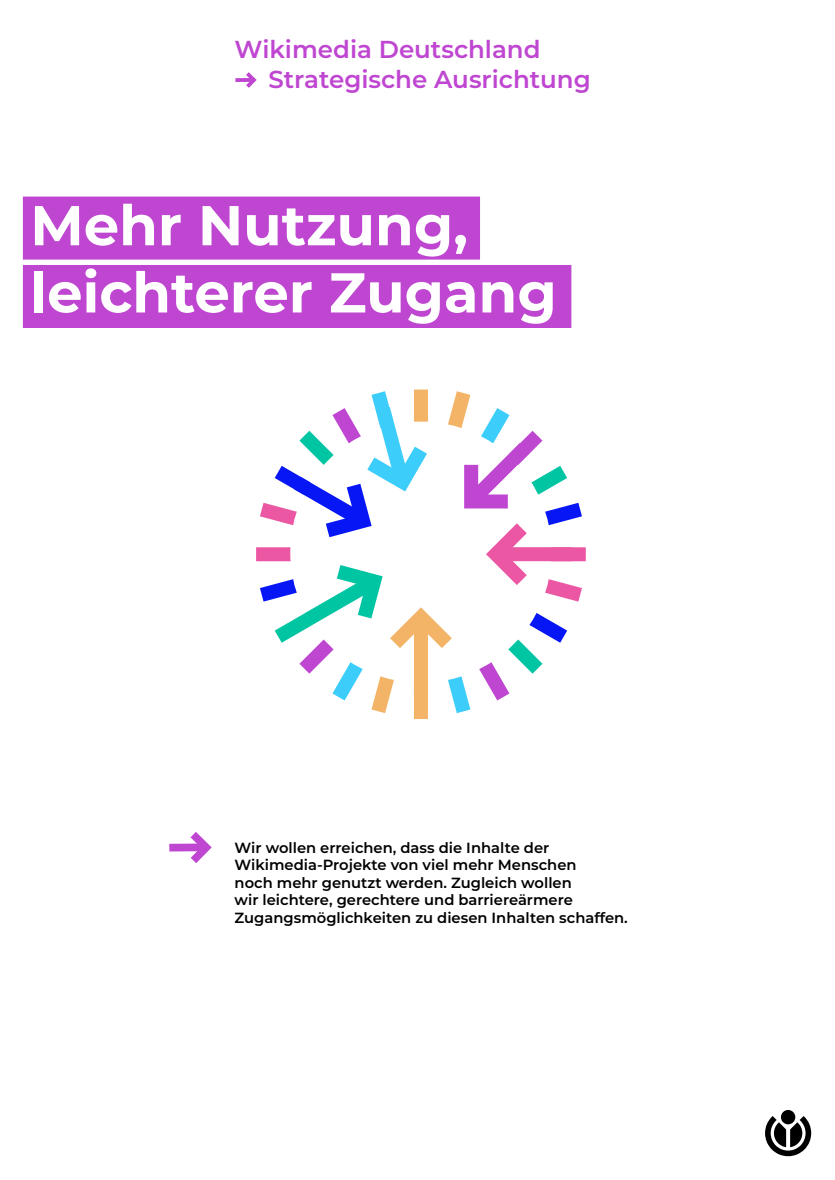
<style>
.page{position:relative;width:835px;height:1180px;background:#fff}
.page>*{position:absolute;margin:0;border:0;box-sizing:border-box;transform-origin:0 0}
.t1{font:700 56px "Montserrat";color:#fff}
.t2{font:600 24.5px "Montserrat";color:#bf46d1}
.text_untebn{font:600 14.7px/17.5px "Montserrat";color:#000}
</style>
<div class="page">
<svg style="left:765px;top:1116px;width:46px;height:40px"></svg>
<div style="left:780px;top:1110px;width:15px;height:14px;background:#000;border-radius:50%"></div>
<svg style="left:332px;top:688px;width:178px;height:13px"></svg>
<svg style="left:299px;top:466px;width:258px;height:222px"></svg>
<svg style="left:256px;top:492px;width:330px;height:120px"></svg>
<svg style="left:361px;top:389px;width:119px;height:330px"></svg>
<div style="left:414px;top:625px;width:14px;height:68px;background:#f3b467"></div>
<div style="left:502px;top:547px;width:69px;height:14px;background:#eb57a3"></div>
<svg style="left:278px;top:391px;width:266px;height:272px"></svg>
<svg style="left:169px;top:832px;width:43px;height:31px"></svg>
<svg style="left:235px;top:72px;width:22px;height:16px"></svg>
<div style="left:23px;top:197px;width:457px;height:63px;background:#bf46d1"></div>
<div style="left:23px;top:265px;width:548px;height:63px;background:#bf46d1"></div>
<p class="t2" style="left:234px;top:32px;width:307px">Wikimedia Deutschland</p>
<p class="t2" style="left:268px;top:62px;width:324px">Strategische Ausrichtung</p>
<p class="t1" style="left:30px;top:185px;width:439px">Mehr Nutzung,</p>
<p class="t1" style="left:30px;top:252px;width:528px">leichterer Zugang</p>
<p class="text_untebn" style="left:234px;top:838px;width:395px">Wir wollen erreichen, dass die Inhalte der Wikimedia-Projekte von viel mehr Menschen<br>noch mehr genutzt werden. Zugleich wollen<br>wir leichtere, gerechtere und barriereärmere Zugangsmöglichkeiten zu diesen Inhalten schaffen.</p>
</div>
